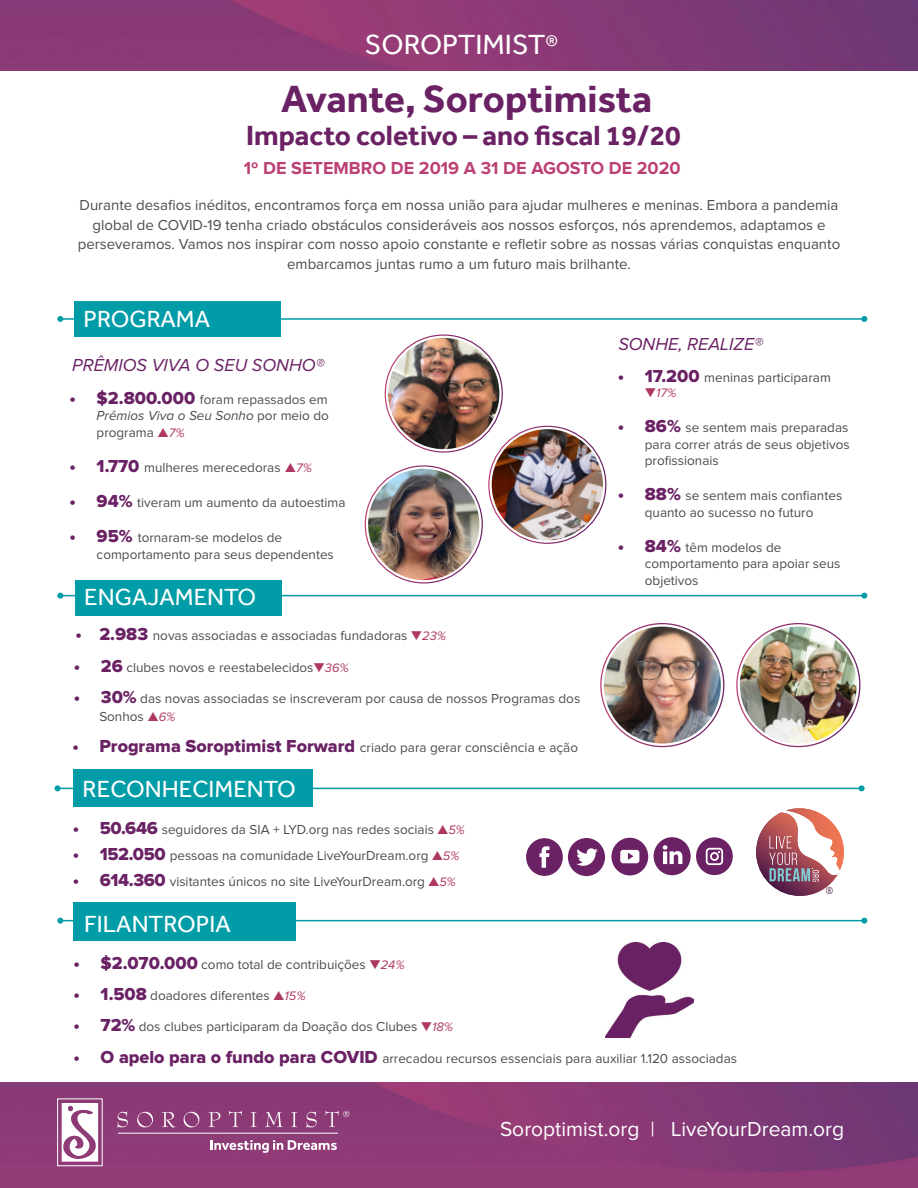
<style>
.page{position:relative;width:918px;height:1188px;background:#fff}
.page>*{position:absolute;margin:0;border:0;box-sizing:border-box;transform-origin:0 0}
.t1{font:700 39px "Effra";color:#6a2264}
.t2{font:700 28.5px "Effra";color:#6a2264}
.t3{font:28.5px "Effra";color:#fff}
.t4{font:24px "Effra";color:#fff}
.t5{font:21px "Proxima Nova";color:#fff}
.t6{font:700 18px "Proxima Nova";color:#bb4076}
.t7{font:italic 18px "Proxima Nova";color:#6a2264}
.t8{font:15px/19.5px "Proxima Nova";color:#4b4c4d;text-align:center}
.t9{font:13.5px/16.5px "Proxima Nova";color:#4b4c4d}
.t10{font:italic 12.75px "Proxima Nova";color:#af3764}
.t11{font:9.75px "Bebas Neue";color:#441544}
.t12{font:8.85px "Palatino";color:#fff}
.s1{font-family:"Proxima Nova Extrabld";font-size:18px;color:#6a2264}
.s2{font-style:italic}
.s3{color:#af3764}
.s4{font-style:italic;font-size:12.75px;color:#af3764}
</style>
<div class="page">
<hr style="left:60px;top:318px;width:804px;height:2px;background:#009ca7">
<svg style="left:57px;top:316px;width:6px;height:6px"></svg>
<svg style="left:861px;top:316px;width:6px;height:6px"></svg>
<hr style="left:60px;top:595px;width:804px;height:1px;background:#009ca7">
<svg style="left:57px;top:593px;width:6px;height:6px"></svg>
<svg style="left:861px;top:593px;width:6px;height:6px"></svg>
<hr style="left:58px;top:788px;width:804px;height:1px;background:#009ca7">
<svg style="left:55px;top:785px;width:6px;height:6px"></svg>
<svg style="left:859px;top:785px;width:6px;height:6px"></svg>
<hr style="left:60px;top:920px;width:804px;height:1px;background:#009ca7">
<svg style="left:57px;top:918px;width:6px;height:6px"></svg>
<svg style="left:861px;top:918px;width:6px;height:6px"></svg>
<img style="left:0;top:1082px;width:918px;height:106px">
<div style="left:74px;top:301px;width:207px;height:36px;background:#009ca7"></div>
<div style="left:75px;top:580px;width:207px;height:36px;background:#009ca7"></div>
<div style="left:74px;top:769px;width:239px;height:38px;background:#009ca7"></div>
<div style="left:74px;top:903px;width:222px;height:38px;background:#009ca7"></div>
<svg style="left:57px;top:1099px;width:282px;height:67px;background:#9f588b"></svg>
<img style="left:604px;top:627px;width:117px;height:117px;border-radius:58px">
<img style="left:740px;top:627px;width:117px;height:117px;border-radius:58px">
<svg style="left:526px;top:838px;width:79px;height:38px"></svg>
<svg style="left:611px;top:838px;width:37px;height:37px"></svg>
<svg style="left:654px;top:837px;width:79px;height:38px"></svg>
<svg style="left:756px;top:808px;width:88px;height:88px"></svg>
<img style="left:492px;top:429px;width:111px;height:111px;border-radius:56px">
<img style="left:388px;top:338px;width:111px;height:111px;border-radius:56px">
<img style="left:368px;top:469px;width:111px;height:111px;border-radius:56px">
<img style="left:0;top:0;width:918px;height:71px">
<img style="left:606px;top:943px;width:88px;height:94px">
<p class="t3" style="left:365px;top:28px;width:195px">SOROPTIMIST<sup>®</sup></p>
<p class="t1" style="left:281px;top:75px;width:373px">Avante, Soroptimista</p>
<p class="t2" style="left:246px;top:119px;width:436px">Impacto coletivo – ano fiscal 19/20</p>
<p class="t6" style="left:244px;top:160px;width:438px">1º DE SETEMBRO DE 2019 A 31 DE AGOSTO DE 2020</p>
<p class="t8" style="left:78px;top:196px;width:764px">Durante desafios inéditos, encontramos força em nossa união para ajudar mulheres e meninas. Embora a pandemia global de COVID-19 tenha criado obstáculos consideráveis aos nossos esforços, nós aprendemos, adaptamos e perseveramos. Vamos nos inspirar com nosso apoio constante e refletir sobre as nossas várias conquistas enquanto embarcamos juntas rumo a um futuro mais brilhante.</p>
<p class="t4" style="left:83px;top:305px;width:128px">PROGRAMA</p>
<p class="t7" style="left:72px;top:357px;width:254px">PRÊMIOS VIVA O SEU SONHO®</p>
<p class="t9" style="left:97px;top:392px;width:234px;text-align:justify;text-indent:-27px"><span class="s1">• $2.800.000</span> foram repassados em <span class="s2">Prêmios Viva o Seu Sonho</span> por meio do programa <span class="s3">▲</span><span class="s4">7%</span></p>
<p class="t9" style="left:70px;top:460px;width:244px"><span class="s1">• 1.770</span> mulheres merecedoras <span class="s3">▲</span><span class="s4">7%</span></p>
<p class="t9" style="left:70px;top:495px;width:278px"><span class="s1">• 94%</span> tiveram um aumento da autoestima</p>
<p class="t9" style="left:97px;top:530px;width:239px;text-indent:-27px"><span class="s1">• 95%</span> tornaram-se modelos de comportamento para seus dependentes</p>
<p class="t4" style="left:84px;top:583px;width:173px">ENGAJAMENTO</p>
<p class="t9" style="left:75px;top:628px;width:372px"><span class="s1">• 2.983</span> novas associadas e associadas fundadoras <span class="s3">▼</span><span class="s4">23%</span></p>
<p class="t9" style="left:74px;top:659px;width:277px"><span class="s1">• 26</span> clubes novos e reestabelecidos<span class="s3">▼</span><span class="s4">36%</span></p>
<p class="t9" style="left:99px;top:690px;width:482px;line-height:18px;text-indent:-26px"><span class="s1">• 30%</span> das novas associadas se inscreveram por causa de nossos Programas dos<br>Sonhos <span class="s3">▲</span><span class="s4">6%</span></p>
<p class="t9" style="left:72px;top:740px;width:507px"><span class="s1">• Programa Soroptimist Forward</span> criado para gerar consciência e ação</p>
<p class="t4" style="left:83px;top:775px;width:215px">RECONHECIMENTO</p>
<p class="t9" style="left:73px;top:822px;width:394px"><span class="s1">• 50.646</span> seguidores da SIA + LYD.org nas redes sociais <span class="s3">▲</span><span class="s4">5%</span></p>
<p class="t9" style="left:73px;top:848px;width:388px"><span class="s1">• 152.050</span> pessoas na comunidade LiveYourDream.org <span class="s3">▲</span><span class="s4">5%</span></p>
<p class="t9" style="left:73px;top:874px;width:385px"><span class="s1">• 614.360</span> visitantes únicos no site LiveYourDream.org <span class="s3">▲</span><span class="s4">5%</span></p>
<p class="t4" style="left:84px;top:910px;width:148px">FILANTROPIA</p>
<p class="t7" style="left:618px;top:335px;width:146px">SONHE, REALIZE®</p>
<p class="t9" style="left:618px;top:370px;width:215px"><span class="s1">• 17.200</span> meninas participaram</p>
<p class="t10" style="left:645px;top:387px;width:33px">▼17%</p>
<p class="t9" style="left:645px;top:420px;width:206px;text-align:justify;text-indent:-27px"><span class="s1">• 86%</span> se sentem mais preparadas para correr atrás de seus objetivos profissionais</p>
<p class="t9" style="left:618px;top:488px;width:226px;text-align:center"><span class="s1">• 88%</span> se sentem mais confiantes quanto ao sucesso no futuro</p>
<p class="t9" style="left:645px;top:540px;width:197px;text-indent:-27px"><span class="s1">• 84%</span> têm modelos de comportamento para apoiar seus objetivos</p>
<p class="t11" style="left:826px;top:885px;width:9px">®</p>
<p class="t9" style="left:74px;top:956px;width:333px"><span class="s1">• $2.070.000</span> como total de contribuições <span class="s3">▼</span><span class="s4">24%</span></p>
<p class="t9" style="left:74px;top:988px;width:234px"><span class="s1">• 1.508</span> doadores diferentes <span class="s3">▲</span><span class="s4">15%</span></p>
<p class="t9" style="left:74px;top:1019px;width:381px"><span class="s1">• 72%</span> dos clubes participaram da Doação dos Clubes <span class="s3">▼</span><span class="s4">18%</span></p>
<p class="t9" style="left:74px;top:1050px;width:665px"><span class="s1">• O apelo para o fundo para COVID</span> arrecadou recursos essenciais para auxiliar 1.120 associadas</p>
<p class="t12" style="left:343px;top:1106px;width:8px">®</p>
<p class="t5" style="left:500px;top:1119px;width:346px">Soroptimist.org | LiveYourDream.org</p>
</div>
